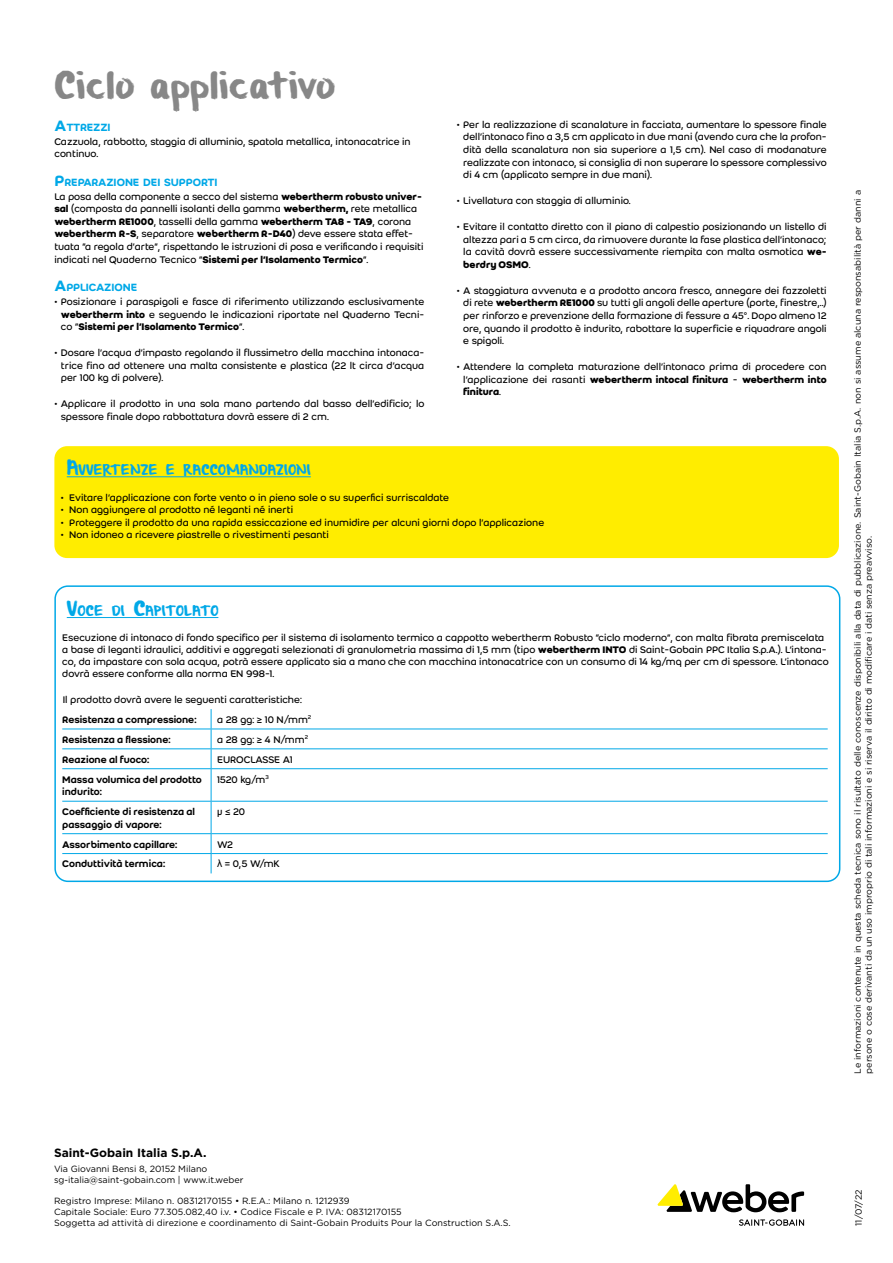
<style>
.page{position:relative;width:893px;height:1263px;background:#fff}
.page>*{position:absolute;margin:0;border:0;box-sizing:border-box;transform-origin:0 0}
.t1{font:30px "Weber Brush";letter-spacing:.015em;color:#878787}
.t2{font:700 12px "Gotham";color:#000}
.t3{font:500 11.55px "Weber";letter-spacing:-.01em;color:#00a8e7}
.t4{font:11.55px "Weber Brush";letter-spacing:.015em;color:#00a8e7}
.t5{font:10.5px/12.6px "Weber";color:#000;text-align:justify}
.t6{font:500 10.5px/12.6px "Weber";color:#000}
.t7{font:9px/10.8px "Gotham";color:#000}
.s1{font-size:16.5px}
.s2{font-weight:700}
.s3{font-family:"Arial"}
</style>
<div class="page">
<svg style="left:739px;top:1219px;width:65px;height:7px"></svg>
<svg style="left:657px;top:1184px;width:147px;height:28px"></svg>
<div style="left:54px;top:446px;width:785px;height:112px;background:#ffed00;border-radius:13px"></div>
<hr style="left:67px;top:476px;width:244px;height:1px;background:#00a8e7">
<hr style="left:67px;top:617px;width:151px;height:1px;background:#00a8e7">
<hr style="left:62px;top:729px;width:149px;height:1px;background:#00a8e7">
<hr style="left:211px;top:729px;width:617px;height:1px;background:#00a8e7">
<hr style="left:62px;top:748px;width:149px;height:1px;background:#00a8e7">
<hr style="left:211px;top:748px;width:617px;height:1px;background:#00a8e7">
<svg style="left:211px;top:709px;width:1px;height:59px"></svg>
<hr style="left:62px;top:768px;width:149px;height:1px;background:#00a8e7">
<hr style="left:211px;top:768px;width:617px;height:1px;background:#00a8e7">
<hr style="left:211px;top:769px;width:1px;height:32px;background:#00a8e7">
<hr style="left:62px;top:801px;width:149px;height:1px;background:#00a8e7">
<hr style="left:211px;top:801px;width:617px;height:1px;background:#00a8e7">
<hr style="left:211px;top:801px;width:1px;height:32px;background:#00a8e7">
<hr style="left:62px;top:833px;width:149px;height:1px;background:#00a8e7">
<hr style="left:211px;top:833px;width:617px;height:1px;background:#00a8e7">
<hr style="left:62px;top:853px;width:149px;height:1px;background:#00a8e7">
<hr style="left:211px;top:853px;width:617px;height:1px;background:#00a8e7">
<svg style="left:211px;top:834px;width:1px;height:39px"></svg>
<div style="left:54px;top:585px;width:786px;height:297px;border:2px solid #00a8e7;border-radius:13px"></div>
<h1 class="t1" style="left:54px;top:71px;width:282px">Ciclo applicativo</h1>
<p class="t3" style="left:54px;top:118px;width:58px"><span class="s1">A</span>TTREZZI</p>
<p class="t5" style="left:54px;top:135px;width:358px">Cazzuola, rabbotto, staggia di alluminio, spatola metallica, intonacatrice in continuo.</p>
<p class="t3" style="left:54px;top:173px;width:165px"><span class="s1">P</span>REPARAZIONE DEI SUPPORTI</p>
<p class="t5" style="left:54px;top:190px;width:371px;text-align:left">La posa della componente a secco del sistema <span class="s2">webertherm robusto univer&shy;sal</span> (composta da pannelli isolanti della gamma <span class="s2">webertherm,</span> rete metallica <span class="s2">webertherm RE1000</span>, tasselli della gamma <span class="s2">webertherm TA8 - TA9</span>, corona <span class="s2">webertherm R-S</span>, separatore <span class="s2">webertherm R-D40</span>) deve essere stata effet&shy;tuata “a regola d’arte”, rispettando le istruzioni di posa e verificando i requisiti indicati nel Quaderno Tecnico “<span class="s2">Sistemi per l’Isolamento Termico</span>”.</p>
<p class="t3" style="left:54px;top:279px;width:84px"><span class="s1">A</span>PPLICAZIONE</p>
<p class="t5" style="left:61px;top:295px;width:365px;text-indent:-7px">• Posizionare i paraspigoli e fasce di riferimento utilizzando esclusivamente <span class="s2">webertherm into</span> e seguendo le indicazioni riportate nel Quaderno Tecni&shy;co “<span class="s2">Sistemi per l’Isolamento Termico</span>”.</p>
<p class="t5" style="left:61px;top:346px;width:365px;text-indent:-7px">• Dosare l’acqua d’impasto regolando il flussimetro della macchina intonaca&shy;trice fino ad ottenere una malta consistente e plastica (22 lt circa d’acqua per 100 kg di polvere).</p>
<p class="t5" style="left:61px;top:397px;width:365px;text-indent:-7px">• Applicare il prodotto in una sola mano partendo dal basso dell’edificio; lo spessore finale dopo rabbottatura dovrà essere di 2 cm.</p>
<p class="t5" style="left:463px;top:118px;width:365px;text-indent:-7px">• Per la realizzazione di scanalature in facciata, aumentare lo spessore finale dell’intonaco fino a 3,5 cm applicato in due mani (avendo cura che la profon&shy;dità della scanalatura non sia superiore a 1,5 cm). Nel caso di modanature realizzate con intonaco, si consiglia di non superare lo spessore complessivo di 4 cm (applicato sempre in due mani).</p>
<p class="t5" style="left:457px;top:194px;width:176px">• Livellatura con staggia di alluminio.</p>
<p class="t5" style="left:463px;top:220px;width:365px;text-indent:-7px">• Evitare il contatto diretto con il piano di calpestio posizionando un listello di altezza pari a 5 cm circa, da rimuovere durante la fase plastica dell’intonaco; la cavità dovrà essere successivamente riempita con malta osmotica <span class="s2">we&shy;berdry OSMO</span>.</p>
<p class="t5" style="left:463px;top:284px;width:365px;text-indent:-7px">• A staggiatura avvenuta e a prodotto ancora fresco, annegare dei fazzoletti di rete <span class="s2">webertherm RE1000</span> su tutti gli angoli delle aperture (porte, finestre,..) per rinforzo e prevenzione della formazione di fessure a 45°. Dopo almeno 12 ore, quando il prodotto è indurito, rabottare la superficie e riquadrare angoli e spigoli.</p>
<p class="t5" style="left:463px;top:360px;width:365px;text-indent:-7px">• Attendere la completa maturazione dell’intonaco prima di procedere con l’applicazione dei rasanti <span class="s2">webertherm intocal finitura</span> - <span class="s2">webertherm into finitura</span>.</p>
<p class="t4" style="left:67px;top:464px;width:246px"><span class="s1">A</span>VVERTENZE E RACCOMANDAZIONI</p>
<p class="t5" style="left:61px;top:491px;width:390px">• Evitare l’applicazione con forte vento o in pieno sole o su superfici surriscaldate</p>
<p class="t5" style="left:61px;top:503px;width:234px">• Non aggiungere al prodotto né leganti né inerti</p>
<p class="t5" style="left:61px;top:516px;width:485px">• Proteggere il prodotto da una rapida essiccazione ed inumidire per alcuni giorni dopo l’applicazione</p>
<p class="t5" style="left:61px;top:528px;width:270px">• Non idoneo a ricevere piastrelle o rivestimenti pesanti</p>
<p class="t4" style="left:67px;top:605px;width:153px"><span class="s1">V</span>OCE DI <span class="s1">C</span>APITOLATO</p>
<p class="t5" style="left:62px;top:631px;width:768px;line-height:12px;text-align:left">Esecuzione di intonaco di fondo specifico per il sistema di isolamento termico a cappotto webertherm Robusto “ciclo moderno”, con malta fibrata premiscelata a base di leganti idraulici, additivi e aggregati selezionati di granulometria massima di 1,5 mm (tipo <span class="s2">webertherm INTO</span> di Saint-Gobain PPC Italia S.p.A.). L’intona&shy;co, da impastare con sola acqua, potrà essere applicato sia a mano che con macchina intonacatrice con un consumo di 14 kg/mq per cm di spessore. L’intonaco dovrà essere conforme alla norma EN 998-1.</p>
<p class="t5" style="left:63px;top:693px;width:241px">Il prodotto dovrà avere le seguenti caratteristiche:</p>
<p class="t6" style="left:62px;top:713px;width:136px">Resistenza a compressione:</p>
<p class="t5" style="left:217px;top:713px;width:96px">a 28 gg: ≥ 10 N/mm<sup>2</sup></p>
<p class="t6" style="left:62px;top:733px;width:110px">Resistenza a flessione:</p>
<p class="t5" style="left:217px;top:733px;width:92px">a 28 gg: ≥ 4 N/mm<sup>2</sup></p>
<p class="t6" style="left:62px;top:753px;width:89px">Reazione al fuoco:</p>
<p class="t5" style="left:217px;top:753px;width:77px">EUROCLASSE A1</p>
<p class="t6" style="left:62px;top:773px;width:141px">Massa volumica del prodotto indurito:</p>
<p class="t5" style="left:217px;top:773px;width:53px">1520 kg/m<sup>3</sup></p>
<p class="t6" style="left:62px;top:805px;width:134px">Coefficiente di resistenza al passaggio di vapore:</p>
<p class="t5" style="left:217px;top:805px;width:29px">μ ≤ 20</p>
<p class="t6" style="left:62px;top:838px;width:117px">Assorbimento capillare:</p>
<p class="t5" style="left:217px;top:838px;width:18px">W2</p>
<p class="t6" style="left:62px;top:858px;width:104px">Conduttività termica:</p>
<p class="t5" style="left:217px;top:857px;width:64px"><span class="s3">λ</span> = 0,5 W/mK</p>
<p class="t7" style="left:852px;top:1074px;width:885px;rotate:-90deg">Le informazioni contenute in questa scheda tecnica sono il risultato delle conoscenze disponibili alla data di pubblicazione. Saint-Gobain Italia S.p.A. non si assume alcuna responsabilità per danni a persone o cose derivanti da un uso improprio di tali informazioni e si riserva il diritto di modificare i dati senza preavviso.</p>
<p class="t2" style="left:54px;top:1144px;width:154px">Saint-Gobain Italia S.p.A.</p>
<p class="t7" style="left:54px;top:1163px;width:191px">Via Giovanni Bensi 8, 20152 Milano sg-italia@saint-gobain.com | www.it.weber</p>
<p class="t7" style="left:54px;top:1195px;width:458px">Registro Imprese: Milano n. 08312170155 • R.E.A.: Milano n. 1212939<br>Capitale Sociale: Euro 77.305.082,40 i.v. • Codice Fiscale e P. IVA: 08312170155<br>Soggetta ad attività di direzione e coordinamento di Saint-Gobain Produits Pour la Construction S.A.S.</p>
<p class="t7" style="left:853px;top:1226px;width:38px;rotate:-90deg">11/07/22</p>
</div>
